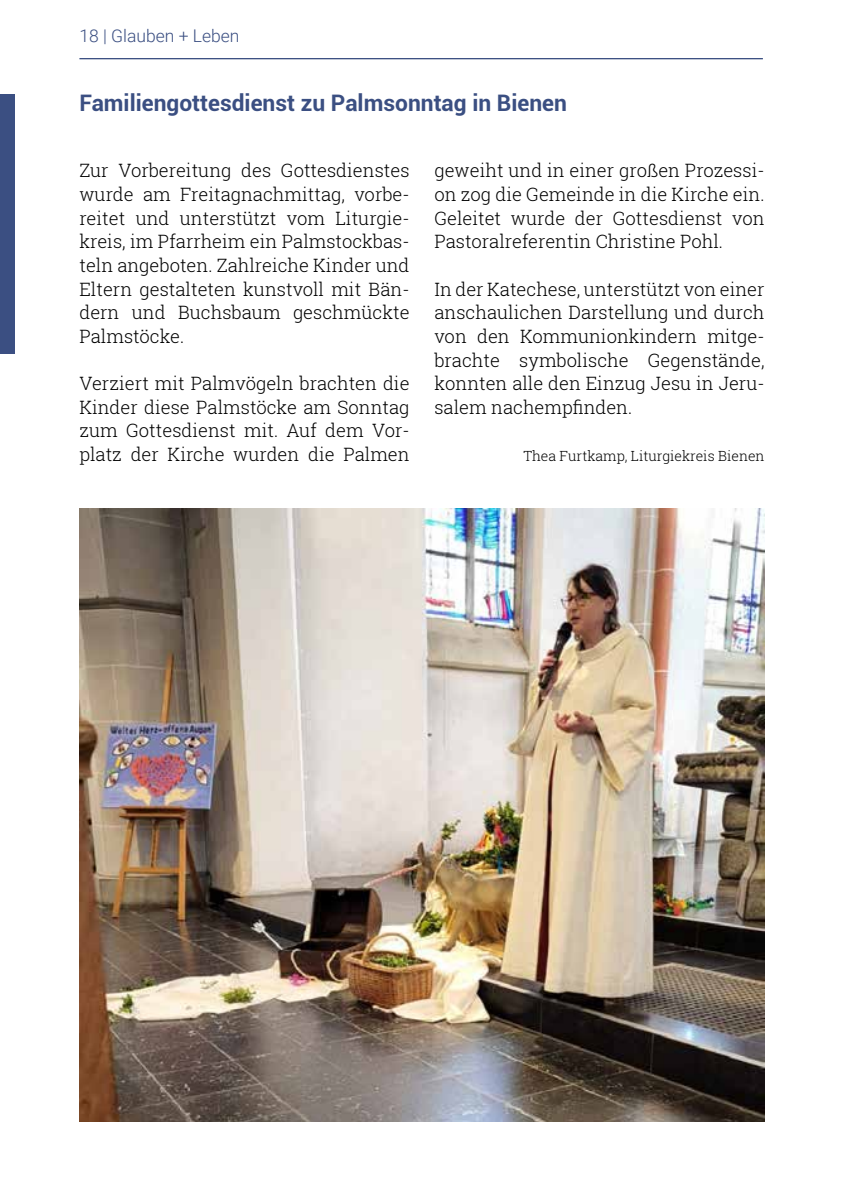
<style>
.page{position:relative;width:844px;height:1191px;background:#fff}
.page>*{position:absolute;margin:0;border:0;box-sizing:border-box;transform-origin:0 0}
.t1{font:700 22.75px "Roboto";color:#3b4f82}
.t2{font:300 18.38px/23.6px "Roboto Slab";color:#000;text-align:justify}
.t3{font:300 17.5px "Roboto";color:#3b4f82}
.t4{font:300 14px "Roboto Slab";color:#000}
</style>
<div class="page">
<hr style="left:79px;top:58px;width:683px;height:1px;background:#3b4f82">
<div style="left:0;top:94px;width:15px;height:259px;background:#3b4f82"></div>
<img style="left:79px;top:508px;width:685px;height:613px">
<p class="t3" style="left:79px;top:24px;width:161px">18 | Glauben + Leben</p>
<p class="t1" style="left:79px;top:87px;width:489px">Familiengottesdienst zu Palmsonntag in Bienen</p>
<p class="t2" style="left:79px;top:158px;width:331px">Zur Vorbereitung des Gottesdienstes wurde am Freitagnachmittag, vorbe&shy;reitet und unterstützt vom Liturgie&shy;kreis, im Pfarrheim ein Palmstockbas&shy;teln angeboten. Zahlreiche Kinder und Eltern gestalteten kunstvoll mit Bän&shy;dern und Buchsbaum geschmückte Palmstöcke.</p>
<p class="t2" style="left:79px;top:371px;width:331px">Verziert mit Palmvögeln brachten die Kinder diese Palmstöcke am Sonntag zum Gottesdienst mit. Auf dem Vor&shy;platz der Kirche wurden die Palmen</p>
<p class="t2" style="left:434px;top:158px;width:331px">geweiht und in einer großen Prozessi&shy;on zog die Gemeinde in die Kirche ein.<br>Geleitet wurde der Gottesdienst von Pastoralreferentin Christine Pohl.</p>
<p class="t2" style="left:434px;top:277px;width:331px">In der Katechese, unterstützt von einer anschaulichen Darstellung und durch von den Kommunionkindern mitge&shy;brachte symbolische Gegenstände, konnten alle den Einzug Jesu in Jeru&shy;salem nachempfinden.</p>
<p class="t4" style="left:523px;top:446px;width:242px">Thea Furtkamp, Liturgiekreis Bienen</p>
</div>
